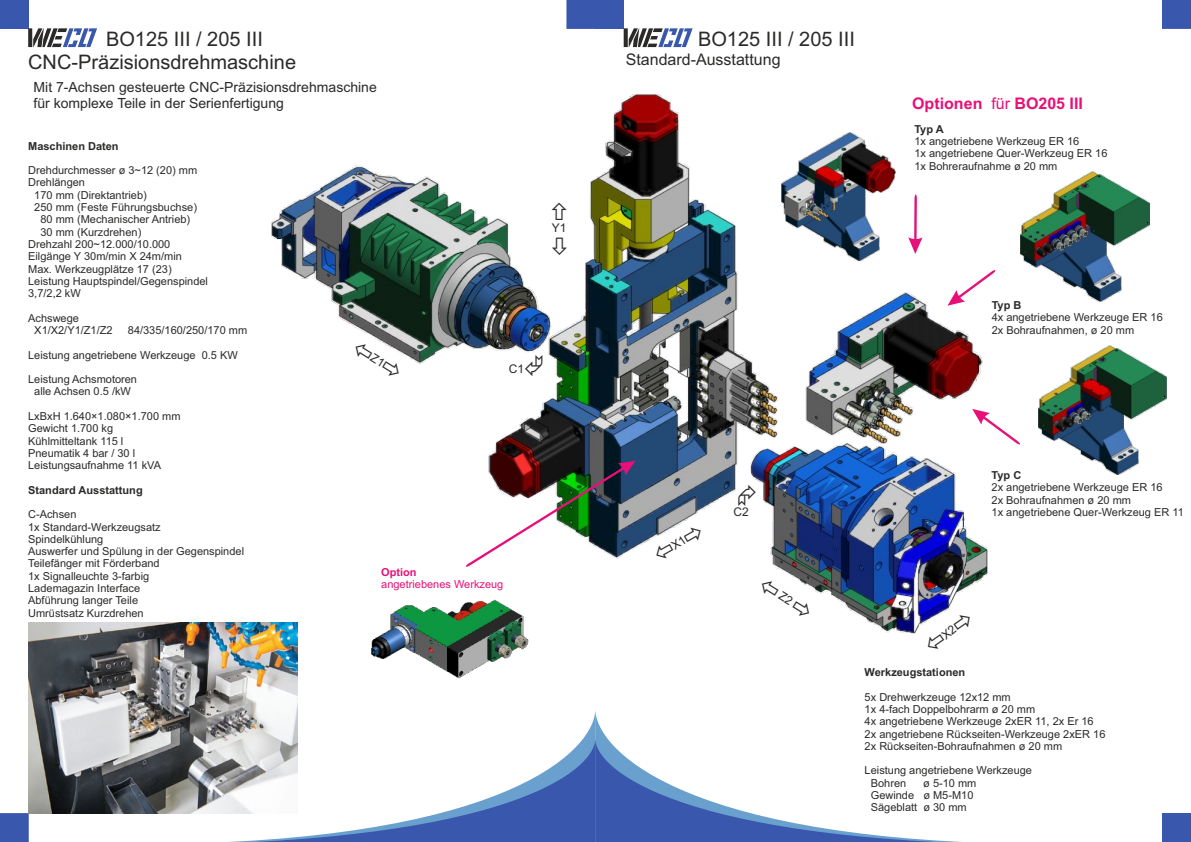
<style>
.page{position:relative;width:1191px;height:842px;background:#fff}
.page>*{position:absolute;margin:0;border:0;box-sizing:border-box;transform-origin:0 0}
.t1{font:20px/22.3px "Arial";color:#2b2a29}
.t2{font:16px "Arial";color:#2b2a29}
.t3{font:700 16px "Arial";color:#e61078}
.t4{font:14px/15.6px "Arial";color:#2b2a29}
.t5{font:12px "Arial";color:#2b2a29}
.t6{font:11px/12.3px "Arial";color:#2b2a29}
.t7{font:700 11px "Arial";color:#2b2a29}
.t8{font:11px "Arial";color:#e61078}
.t9{font:700 11px "Arial";color:#e61078}
.s1{font-weight:400}
</style>
<div class="page">
<div style="left:0;top:0;width:28px;height:28px;background:#3957ac"></div>
<svg style="left:567px;top:0;width:28px;height:29px"></svg>
<div style="left:595px;top:0;width:28px;height:28px;background:#3957ac"></div>
<svg style="left:1162px;top:0;width:29px;height:29px"></svg>
<svg style="left:0;top:813px;width:28px;height:29px"></svg>
<div style="left:1162px;top:814px;width:29px;height:28px;background:#3957ac"></div>
<img style="left:271px;top:95px;width:716px;height:538px">
<img style="left:28px;top:622px;width:269px;height:192px">
<svg style="left:28px;top:28px;width:4px;height:19px"></svg>
<svg style="left:33px;top:28px;width:64px;height:19px"></svg>
<div style="left:623px;top:28px;width:5px;height:19px;background:#2b2a29"></div>
<svg style="left:628px;top:28px;width:64px;height:19px"></svg>
<svg style="left:179px;top:709px;width:416px;height:30px"></svg>
<svg style="left:595px;top:739px;width:367px;height:103px"></svg>
<svg style="left:179px;top:739px;width:416px;height:103px"></svg>
<img style="left:358px;top:574px;width:181px;height:105px">
<svg style="left:972px;top:409px;width:48px;height:36px"></svg>
<img style="left:1038px;top:346px;width:128px;height:129px">
<img style="left:1020px;top:171px;width:129px;height:130px">
<img style="left:781px;top:133px;width:114px;height:127px">
<svg style="left:465px;top:461px;width:170px;height:106px"></svg>
<svg style="left:947px;top:270px;width:48px;height:36px"></svg>
<svg style="left:908px;top:194px;width:14px;height:60px"></svg>
<svg style="left:552px;top:202px;width:14px;height:18px"></svg>
<svg style="left:552px;top:237px;width:15px;height:18px"></svg>
<svg style="left:525px;top:354px;width:17px;height:22px"></svg>
<svg style="left:738px;top:485px;width:17px;height:21px"></svg>
<svg style="left:924px;top:611px;width:50px;height:22px"></svg>
<svg style="left:653px;top:523px;width:51px;height:39px"></svg>
<svg style="left:758px;top:577px;width:55px;height:43px"></svg>
<svg style="left:352px;top:340px;width:51px;height:39px"></svg>
<h1 class="t1" style="left:28px;top:30px;width:269px;text-indent:78px">BO125 III / 205 III<br>CNC-Präzisionsdrehmaschine</h1>
<p class="t4" style="left:34px;top:81px;width:345px">Mit 7-Achsen gesteuerte CNC-Präzisionsdrehmaschine für komplexe Teile in der Serienfertigung</p>
<p class="t7" style="left:28px;top:142px;width:92px">Maschinen Daten</p>
<p class="t6" style="left:28px;top:165px;width:171px">Drehdurchmesser ø 3~12 (20) mm</p>
<p class="t6" style="left:28px;top:177px;width:58px">Drehlängen</p>
<p class="t6" style="left:34px;top:190px;width:114px">170 mm (Direktantrieb)</p>
<p class="t6" style="left:34px;top:202px;width:164px">250 mm (Feste Führungsbuchse)</p>
<p class="t6" style="left:40px;top:214px;width:151px">80 mm (Mechanischer Antrieb)</p>
<p class="t6" style="left:40px;top:227px;width:102px">30 mm (Kurzdrehen)</p>
<p class="t6" style="left:28px;top:239px;width:144px">Drehzahl 200~12.000/10.000</p>
<p class="t6" style="left:28px;top:251px;width:155px">Eilgänge Y 30m/min X 24m/min</p>
<p class="t6" style="left:28px;top:263px;width:145px">Max. Werkzeugplätze 17 (23)</p>
<p class="t6" style="left:28px;top:276px;width:181px">Leistung Hauptspindel/Gegenspindel</p>
<p class="t6" style="left:28px;top:288px;width:54px">3,7/2,2 kW</p>
<p class="t6" style="left:34px;top:313px;width:80px;text-indent:-6px">Achswege<br>X1/X2/Y1/Z1/Z2</p>
<p class="t6" style="left:128px;top:325px;width:121px">84/335/160/250/170 mm</p>
<p class="t6" style="left:28px;top:349px;width:211px">Leistung angetriebene Werkzeuge 0.5 KW</p>
<p class="t6" style="left:28px;top:374px;width:110px;text-align:center">Leistung Achsmotoren alle Achsen 0.5 /kW</p>
<p class="t6" style="left:28px;top:411px;width:154px">LxBxH 1.640×1.080×1.700 mm<br>Gewicht 1.700 kg<br>Kühlmitteltank 115 l<br>Pneumatik 4 bar / 30 l<br>Leistungsaufnahme 11 kVA</p>
<p class="t7" style="left:28px;top:486px;width:116px">Standard Ausstattung</p>
<p class="t6" style="left:28px;top:509px;width:217px">C-Achsen<br>1x Standard-Werkzeugsatz<br>Spindelkühlung<br>Auswerfer und Spülung in der Gegenspindel<br>Teilefänger mit Förderband<br>1x Signalleuchte 3-farbig<br>Lademagazin Interface<br>Abführung langer Teile<br>Umrüstsatz Kurzdrehen</p>
<p class="t5" style="left:509px;top:364px;width:17px">C1</p>
<p class="t9" style="left:381px;top:568px;width:37px">Option</p>
<p class="t8" style="left:381px;top:580px;width:124px">angetriebenes Werkzeug</p>
<p class="t5" style="left:552px;top:223px;width:16px">Y1</p>
<h1 class="t1" style="left:698px;top:30px;width:158px">BO125 III / 205 III</h1>
<h2 class="t2" style="left:626px;top:53px;width:156px">Standard-Ausstattung</h2>
<p class="t5" style="left:733px;top:507px;width:17px">C2</p>
<h2 class="t3" style="left:912px;top:98px;width:172px">Optionen <span class="s1">für</span> BO205 III</h2>
<p class="t7" style="left:914px;top:125px;width:31px">Typ A</p>
<p class="t6" style="left:914px;top:136px;width:195px">1x angetriebene Werkzeug ER 16<br>1x angetriebene Quer-Werkzeug ER 16<br>1x Bohreraufnahme ø 20 mm</p>
<p class="t7" style="left:991px;top:301px;width:31px">Typ B</p>
<p class="t6" style="left:991px;top:312px;width:173px">4x angetriebene Werkzeuge ER 16<br>2x Bohraufnahmen, ø 20 mm</p>
<p class="t7" style="left:991px;top:471px;width:31px">Typ C</p>
<p class="t6" style="left:991px;top:482px;width:194px">2x angetriebene Werkzeuge ER 16<br>2x Bohraufnahmen ø 20 mm<br>1x angetriebene Quer-Werkzeug ER 11</p>
<p class="t7" style="left:864px;top:668px;width:102px">Werkzeugstationen</p>
<p class="t6" style="left:864px;top:692px;width:242px">5x Drehwerkzeuge 12x12 mm<br>1x 4-fach Doppelbohrarm ø 20 mm<br>4x angetriebene Werkzeuge 2xER 11, 2x Er 16<br>2x angetriebene Rückseiten-Werkzeuge 2xER 16<br>2x Rückseiten-Bohraufnahmen ø 20 mm</p>
<p class="t6" style="left:870px;top:765px;width:163px;text-indent:-6px">Leistung angetriebene Werkzeuge<br>Bohren</p>
<p class="t6" style="left:870px;top:778px;width:107px;text-indent:52px">ø 5-10 mm<br>Gewinde ø M5-M10<br>Sägeblatt ø 30 mm</p>
</div>
